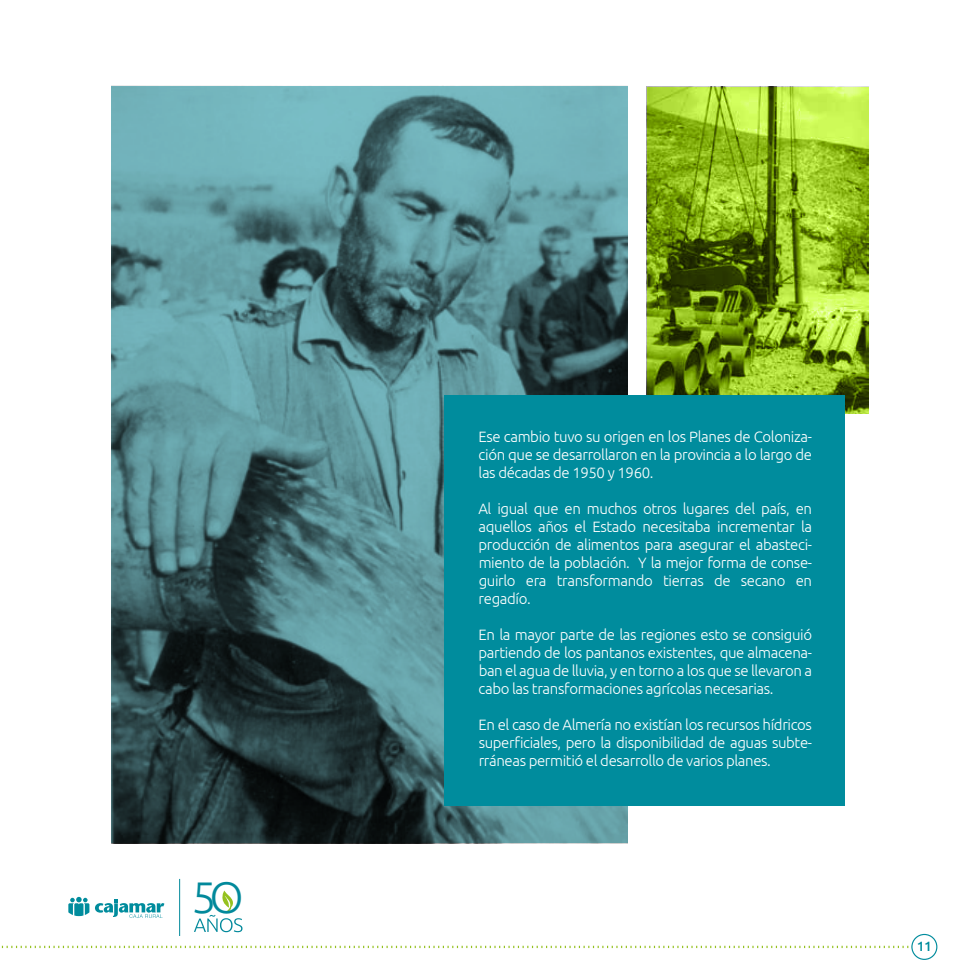
<style>
.page{position:relative;width:978px;height:978px;background:#fff}
.page>*{position:absolute;margin:0;border:0;box-sizing:border-box;transform-origin:0 0}
.t1{font:300 44.25px "Ubuntu";color:#02899b}
.t2{font:300 15px/18px "Ubuntu";letter-spacing:-.025em;color:#fff;text-align:justify}
.t3{font:500 13.5px "Ubuntu";color:#008c9d}
</style>
<div class="page">
<svg style="left:111px;top:87px;width:516px;height:756px;background:#4e7a80"></svg>
<svg style="left:647px;top:87px;width:222px;height:326px;background:#84a920"></svg>
<div style="left:445px;top:395px;width:400px;height:411px;background:#008c9d"></div>
<svg style="left:1px;top:946px;width:908px;height:2px"></svg>
<div style="left:911px;top:934px;width:26px;height:26px;border:1px solid #008c9d;border-radius:50%"></div>
<svg style="left:194px;top:891px;width:48px;height:41px"></svg>
<svg style="left:68px;top:897px;width:21px;height:19px"></svg>
<svg style="left:95px;top:899px;width:69px;height:19px"></svg>
<h1 class="t1" style="left:191px;top:870px;width:54px">5O</h1>
<p class="t2" style="left:479px;top:427px;width:335px">Ese cambio tuvo su origen en los Planes de Coloniza&shy;ción que se desarrollaron en la provincia a lo largo de las décadas de 1950 y 1960.</p>
<p class="t2" style="left:478px;top:499px;width:335px">Al igual que en muchos otros lugares del país, en aquellos años el Estado necesitaba incrementar la producción de alimentos para asegurar el abasteci&shy;miento de la población. Y la mejor forma de conse&shy;guirlo era transformando tierras de secano en regadío.</p>
<p class="t2" style="left:479px;top:625px;width:335px">En la mayor parte de las regiones esto se consiguió partiendo de los pantanos existentes, que almacena&shy;ban el agua de lluvia, y en torno a los que se llevaron a cabo las transformaciones agrícolas necesarias.</p>
<p class="t2" style="left:479px;top:715px;width:335px">En el caso de Almería no existían los recursos hídricos superficiales, pero la disponibilidad de aguas subte&shy;rráneas permitió el desarrollo de varios planes.</p>
<p class="t3" style="left:917px;top:938px;width:16px">11</p>
</div>
